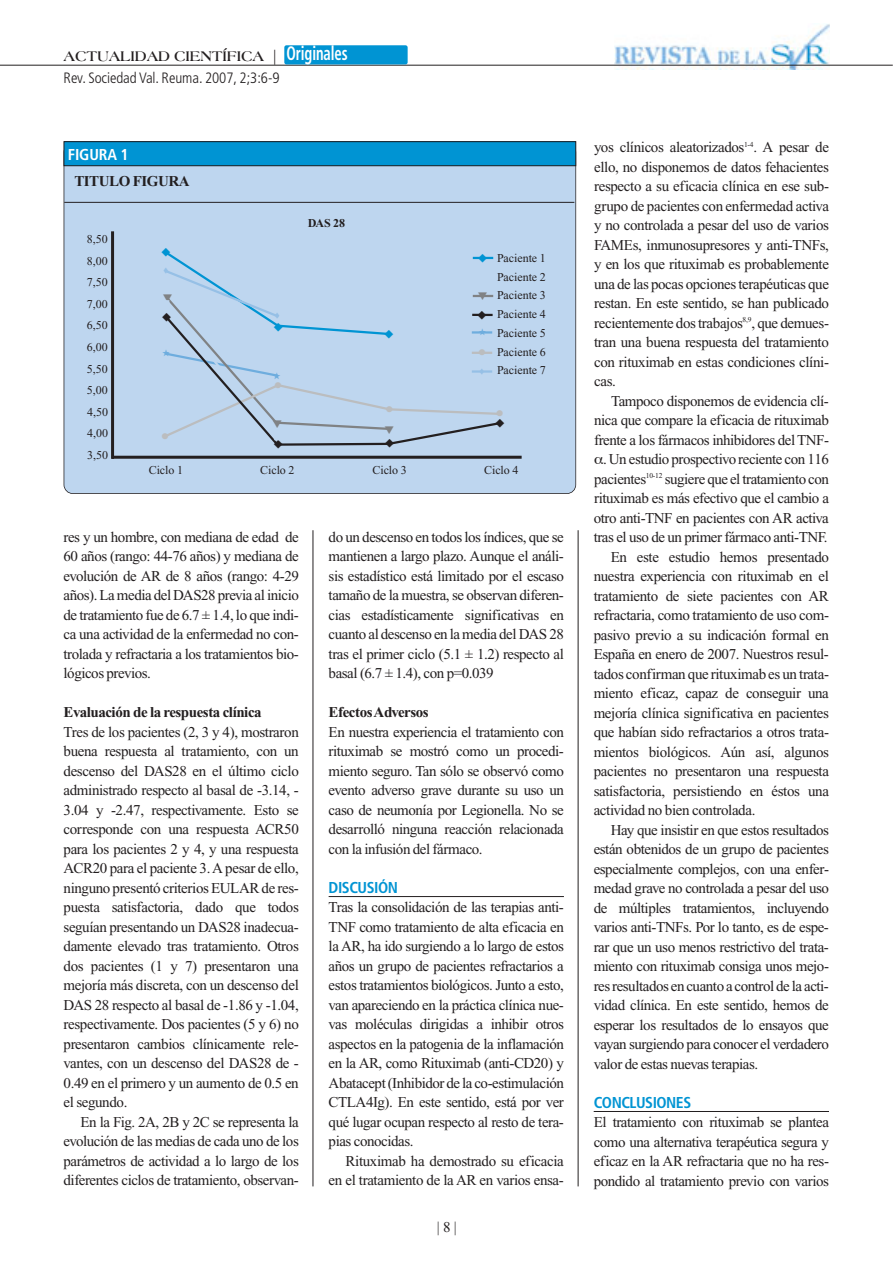
<style>
.page{position:relative;width:893px;height:1263px;background:#fff}
.page>*{position:absolute;margin:0;border:0;box-sizing:border-box;transform-origin:0 0}
.t1{font:700 condensed 19.5px "Frutiger";letter-spacing:-.005em;color:#fff;scale:.75 1}
.t2{font:700 condensed 15.75px "Frutiger";letter-spacing:-.03em;color:#0094d3}
.t3{font:700 condensed 15.75px "Frutiger";letter-spacing:-.005em;color:#fff}
.t4{font:15px/19.5px "Times New Roman";letter-spacing:-.03em;color:#231f20;text-align:justify}
.t5{font:700 15px "Times New Roman";letter-spacing:-.03em;color:#231f20}
.t6{font:300 condensed 15px "Frutiger";letter-spacing:-.005em;color:#231f20}
.t7{font:700 15px "Americana";letter-spacing:-.005em;color:#231f20}
.t8{font:12px/21.6px "Times New Roman";letter-spacing:-.005em;color:#231f20;text-align:justify}
.t9{font:700 12px "Times New Roman";color:#231f20}
.s1{font-family:"Frutiger";font-weight:300;font-stretch:condensed}
</style>
<div class="page">
<hr style="left:329px;top:896px;width:235px;height:1px;background:#231f20">
<hr style="left:594px;top:1111px;width:235px;height:1px;background:#231f20">
<hr style="left:313px;top:530px;width:1px;height:656px;background:#231f20">
<hr style="left:578px;top:530px;width:1px;height:656px;background:#231f20">
<img style="left:615px;top:24px;width:214px;height:46px">
<hr style="left:0;top:65px;width:893px;height:1px;background:#231f20">
<div style="left:284px;top:45px;width:124px;height:19px;background:#0094d3;border-radius:2px"></div>
<div style="left:64px;top:143px;width:512px;height:351px;background:#bed6ef;border-radius:9px"></div>
<div style="left:64px;top:142px;width:512px;height:24px;background:#0094d3"></div>
<div style="left:64px;top:141px;width:512px;height:25px;border:1px solid #231f20"></div>
<hr style="left:64px;top:202px;width:510px;height:1px;background:#231f20">
<hr style="left:112px;top:456px;width:410px;height:3px;background:#231f20">
<hr style="left:111px;top:231px;width:3px;height:228px;background:#231f20">
<svg style="left:165px;top:251px;width:337px;height:196px"></svg>
<p class="t7" style="left:64px;top:50px;width:214px">ACTUALIDAD CIENTÍFICA <span class="s1">|</span></p>
<p class="t6" style="left:64px;top:72px;width:218px">Rev. Sociedad Val. Reuma. 2007, 2;3:6-9</p>
<h1 class="t1" style="left:286px;top:45px;width:83px">Originales</h1>
<p class="t3" style="left:68px;top:148px;width:63px">FIGURA 1</p>
<p class="t5" style="left:74px;top:176px;width:117px">TITULO FIGURA</p>
<p class="t8" style="left:87px;top:229px;width:23px">8,50<br>8,00<br>7,50<br>7,00<br>6,50<br>6,00<br>5,50<br>5,00<br>4,50<br>4,00<br>3,50</p>
<p class="t9" style="left:308px;top:219px;width:39px">DAS 28</p>
<p class="t8" style="left:497px;top:250px;width:50px;line-height:18.8px">Paciente 1<br>Paciente 2<br>Paciente 3<br>Paciente 4<br>Paciente 5<br>Paciente 6<br>Paciente 7</p>
<p class="t8" style="left:149px;top:460px;width:36px">Ciclo 1</p>
<p class="t8" style="left:260px;top:460px;width:36px">Ciclo 2</p>
<p class="t8" style="left:372px;top:460px;width:36px">Ciclo 3</p>
<p class="t8" style="left:484px;top:460px;width:36px">Ciclo 4</p>
<p class="t4" style="left:64px;top:528px;width:237px">res y un hombre, con mediana de edad de 60 años (rango: 44-76 años) y mediana de evolución de AR de 8 años (rango: 4-29 años). La media del DAS28 previa al inicio de tratamiento fue de 6.7 ± 1.4, lo que indi&shy;ca una actividad de la enfermedad no con&shy;trolada y refractaria a los tratamientos bio&shy;lógicos previos.</p>
<p class="t5" style="left:64px;top:707px;width:200px">Evaluación de la respuesta clínica</p>
<p class="t4" style="left:64px;top:723px;width:237px">Tres de los pacientes (2, 3 y 4), mostraron buena respuesta al tratamiento, con un descenso del DAS28 en el último ciclo administrado respecto al basal de -3.14, - 3.04 y -2.47, respectivamente. Esto se corresponde con una respuesta ACR50 para los pacientes 2 y 4, y una respuesta ACR20 para el paciente 3. A pesar de ello, ninguno presentó criterios EULAR de res&shy;puesta satisfactoria, dado que todos seguían presentando un DAS28 inadecua&shy;damente elevado tras tratamiento. Otros dos pacientes (1 y 7) presentaron una mejoría más discreta, con un descenso del DAS 28 respecto al basal de -1.86 y -1.04, respectivamente. Dos pacientes (5 y 6) no presentaron cambios clínicamente rele&shy;vantes, con un descenso del DAS28 de - 0.49 en el primero y un aumento de 0.5 en el segundo.</p>
<p class="t4" style="left:64px;top:1113px;width:237px;text-indent:17px">En la Fig. 2A, 2B y 2C se representa la evolución de las medias de cada uno de los parámetros de actividad a lo largo de los diferentes ciclos de tratamiento, observan-</p>
<p class="t4" style="left:329px;top:528px;width:237px">do un descenso en todos los índices, que se mantienen a largo plazo. Aunque el análi&shy;sis estadístico está limitado por el escaso tamaño de la muestra, se observan diferen&shy;cias estadísticamente significativas en cuanto al descenso en la media del DAS 28 tras el primer ciclo (5.1 ± 1.2) respecto al basal (6.7 ± 1.4), con p=0.039</p>
<p class="t5" style="left:329px;top:707px;width:101px">Efectos Adversos</p>
<p class="t4" style="left:329px;top:723px;width:237px">En nuestra experiencia el tratamiento con rituximab se mostró como un procedi&shy;miento seguro. Tan sólo se observó como evento adverso grave durante su uso un caso de neumonía por Legionella. No se desarrolló ninguna reacción relacionada con la infusión del fármaco.</p>
<p class="t2" style="left:329px;top:881px;width:71px">DISCUSIÓN</p>
<p class="t4" style="left:329px;top:899px;width:237px">Tras la consolidación de las terapias anti-TNF como tratamiento de alta eficacia en la AR, ha ido surgiendo a lo largo de estos años un grupo de pacientes refractarios a estos tratamientos biológicos. Junto a esto, van apareciendo en la práctica clínica nue&shy;vas moléculas dirigidas a inhibir otros aspectos en la patogenia de la inflamación en la AR, como Rituximab (anti-CD20) y Abatacept (Inhibidor de la co-estimulación CTLA4Ig). En este sentido, está por ver qué lugar ocupan respecto al resto de tera&shy;pias conocidas.</p>
<p class="t4" style="left:329px;top:1152px;width:237px;text-align:right">Rituximab ha demostrado su eficacia en el tratamiento de la AR en varios ensa-</p>
<p class="t4" style="left:437px;top:1218px;width:21px">| 8|</p>
<p class="t4" style="left:594px;top:139px;width:236px">yos clínicos aleatorizados<sup>1-4</sup>. A pesar de ello, no disponemos de datos fehacientes respecto a su eficacia clínica en ese sub&shy;grupo de pacientes con enfermedad activa y no controlada a pesar del uso de varios FAMEs, inmunosupresores y anti-TNFs, y en los que rituximab es probablemente una de las pocas opciones terapéuticas que restan. En este sentido, se han publicado recientemente dos trabajos<sup>8,9</sup>, que demues&shy;tran una buena respuesta del tratamiento con rituximab en estas condiciones clíni&shy;cas.</p>
<p class="t4" style="left:611px;top:392px;width:219px">Tampoco disponemos de evidencia clí-</p>
<p class="t4" style="left:594px;top:412px;width:236px">nica que compare la eficacia de rituximab</p>
<p class="t4" style="left:594px;top:431px;width:236px">frente a los fármacos inhibidores del TNF-</p>
<p class="t4" style="left:603px;top:451px;width:227px">. Un estudio prospectivo reciente con 116</p>
<p class="t4" style="left:594px;top:470px;width:236px">pacientes<sup>10-12</sup> sugiere que el tratamiento con</p>
<p class="t4" style="left:594px;top:490px;width:236px">rituximab es más efectivo que el cambio a</p>
<p class="t4" style="left:594px;top:509px;width:237px">otro anti-TNF en pacientes con AR activa</p>
<p class="t4" style="left:594px;top:529px;width:235px">tras el uso de un primer fármaco anti-TNF.</p>
<p class="t4" style="left:611px;top:548px;width:220px">En este estudio hemos presentado</p>
<p class="t4" style="left:594px;top:568px;width:237px">nuestra experiencia con rituximab en el</p>
<p class="t4" style="left:594px;top:587px;width:237px">tratamiento de siete pacientes con AR</p>
<p class="t4" style="left:594px;top:607px;width:237px">refractaria, como tratamiento de uso com-</p>
<p class="t4" style="left:594px;top:626px;width:237px">pasivo previo a su indicación formal en</p>
<p class="t4" style="left:594px;top:646px;width:237px">España en enero de 2007. Nuestros resul-</p>
<p class="t4" style="left:594px;top:665px;width:237px">tados confirman que rituximab es un trata-</p>
<p class="t4" style="left:594px;top:685px;width:237px">miento eficaz, capaz de conseguir una</p>
<p class="t4" style="left:594px;top:704px;width:237px">mejoría clínica significativa en pacientes</p>
<p class="t4" style="left:594px;top:724px;width:237px">que habían sido refractarios a otros trata-</p>
<p class="t4" style="left:594px;top:743px;width:237px">mientos biológicos. Aún así, algunos</p>
<p class="t4" style="left:594px;top:763px;width:237px">pacientes no presentaron una respuesta</p>
<p class="t4" style="left:594px;top:782px;width:237px">satisfactoria, persistiendo en éstos una</p>
<p class="t4" style="left:594px;top:802px;width:163px">actividad no bien controlada.</p>
<p class="t4" style="left:611px;top:821px;width:220px">Hay que insistir en que estos resultados</p>
<p class="t4" style="left:594px;top:841px;width:237px">están obtenidos de un grupo de pacientes</p>
<p class="t4" style="left:594px;top:860px;width:237px">especialmente complejos, con una enfer-</p>
<p class="t4" style="left:594px;top:880px;width:237px">medad grave no controlada a pesar del uso</p>
<p class="t4" style="left:594px;top:899px;width:237px">de múltiples tratamientos, incluyendo</p>
<p class="t4" style="left:594px;top:919px;width:237px">varios anti-TNFs. Por lo tanto, es de espe-</p>
<p class="t4" style="left:594px;top:938px;width:237px">rar que un uso menos restrictivo del trata-</p>
<p class="t4" style="left:594px;top:958px;width:237px">miento con rituximab consiga unos mejo-</p>
<p class="t4" style="left:594px;top:977px;width:237px">res resultados en cuanto a control de la acti-</p>
<p class="t4" style="left:594px;top:997px;width:237px">vidad clínica. En este sentido, hemos de</p>
<p class="t4" style="left:594px;top:1016px;width:237px">esperar los resultados de lo ensayos que</p>
<p class="t4" style="left:594px;top:1036px;width:237px">vayan surgiendo para conocer el verdadero</p>
<p class="t4" style="left:594px;top:1055px;width:166px">valor de estas nuevas terapias.</p>
<p class="t2" style="left:594px;top:1096px;width:99px">CONCLUSIONES</p>
<p class="t4" style="left:594px;top:1114px;width:237px">El tratamiento con rituximab se plantea como una alternativa terapéutica segura y eficaz en la AR refractaria que no ha res&shy;pondido al tratamiento previo con varios</p>
</div>
